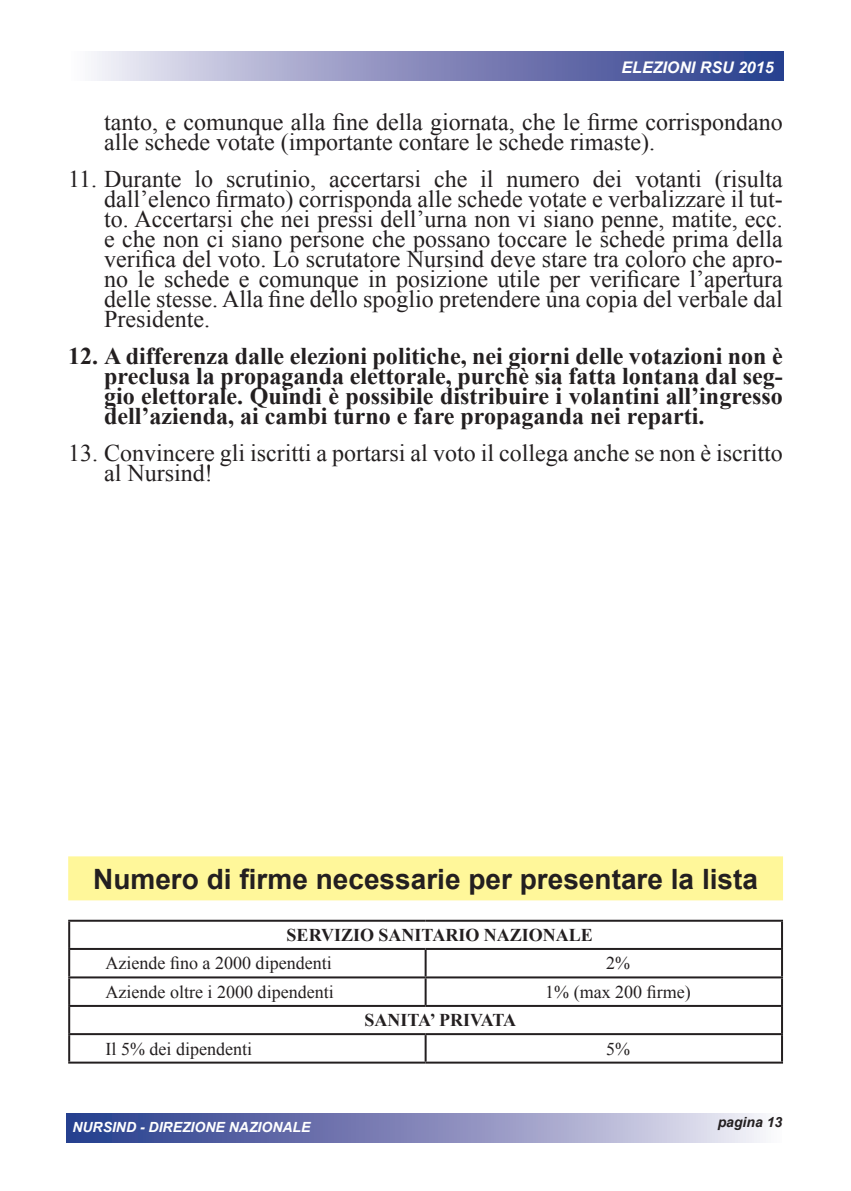
<style>
.page{position:relative;width:851px;height:1191px;background:#fff}
.page>*{position:absolute;margin:0;border:0;box-sizing:border-box;transform-origin:0 0}
.t1{font:700 28px "Arial";color:#231f20}
.t2{font:24px/20px "Times New Roman";color:#231f20}
.t3{font:700 24px/20px "Times New Roman";color:#231f20;text-align:justify}
.t4{font:18px "Times New Roman";color:#231f20}
.t5{font:700 18px "Times New Roman";color:#231f20}
.t6{font:italic 700 16px "Arial";color:#fff}
.t7{font:italic 700 14px "Arial";color:#fff}
.t8{font:italic 700 14px "Arial";color:#231f20}
</style>
<div class="page">
<svg style="left:67px;top:1113px;width:696px;height:29px;background:#858cbc"></svg>
<svg style="left:94px;top:51px;width:688px;height:29px;background:#878dbd"></svg>
<div style="left:68px;top:856px;width:714px;height:44px;background:#fff79a"></div>
<hr style="left:68px;top:919px;width:357px;height:2px;background:#231f20">
<hr style="left:68px;top:921px;width:2px;height:27px;background:#231f20">
<hr style="left:425px;top:919px;width:357px;height:2px;background:#231f20">
<hr style="left:780px;top:921px;width:2px;height:27px;background:#231f20">
<hr style="left:68px;top:948px;width:357px;height:2px;background:#231f20">
<hr style="left:68px;top:950px;width:2px;height:26px;background:#231f20">
<hr style="left:425px;top:948px;width:357px;height:2px;background:#231f20">
<hr style="left:424px;top:950px;width:2px;height:26px;background:#231f20">
<hr style="left:780px;top:950px;width:2px;height:26px;background:#231f20">
<hr style="left:68px;top:976px;width:357px;height:2px;background:#231f20">
<hr style="left:68px;top:978px;width:2px;height:27px;background:#231f20">
<hr style="left:425px;top:976px;width:357px;height:2px;background:#231f20">
<hr style="left:424px;top:978px;width:2px;height:27px;background:#231f20">
<hr style="left:780px;top:978px;width:2px;height:27px;background:#231f20">
<hr style="left:68px;top:1005px;width:357px;height:2px;background:#231f20">
<hr style="left:68px;top:1007px;width:2px;height:26px;background:#231f20">
<hr style="left:425px;top:1005px;width:357px;height:2px;background:#231f20">
<hr style="left:780px;top:1007px;width:2px;height:26px;background:#231f20">
<hr style="left:68px;top:1033px;width:357px;height:2px;background:#231f20">
<hr style="left:68px;top:1035px;width:2px;height:26px;background:#231f20">
<hr style="left:425px;top:1033px;width:357px;height:2px;background:#231f20">
<hr style="left:424px;top:1035px;width:2px;height:26px;background:#231f20">
<hr style="left:780px;top:1035px;width:2px;height:26px;background:#231f20">
<hr style="left:68px;top:1061px;width:357px;height:2px;background:#231f20">
<hr style="left:425px;top:1061px;width:357px;height:2px;background:#231f20">
<p class="t6" style="left:621px;top:57px;width:154px">ELEZIONI RSU 2015</p>
<p class="t2" style="left:104px;top:112px;width:680px">tanto, e comunque alla fine della giornata, che le firme corrispondano alle schede votate (importante contare le schede rimaste).</p>
<p class="t2" style="left:104px;top:169px;width:680px;text-align:justify;text-indent:-36px">11. Durante lo scrutinio, accertarsi che il numero dei votanti (risulta dall’elenco firmato) corrisponda alle schede votate e verbalizzare il tut&shy;to. Accertarsi che nei pressi dell’urna non vi siano penne, matite, ecc. e che non ci siano persone che possano toccare le schede prima della verifica del voto. Lo scrutatore Nursind deve stare tra coloro che apro&shy;no le schede e comunque in posizione utile per verificare l’apertura delle stesse. Alla fine dello spoglio pretendere una copia del verbale dal Presidente.</p>
<p class="t3" style="left:104px;top:345px;width:680px;text-indent:-36px">12. A differenza dalle elezioni politiche, nei giorni delle votazioni non è preclusa la propaganda elettorale, purchè sia fatta lontana dal seg&shy;gio elettorale. Quindi è possibile distribuire i volantini all’ingresso dell’azienda, ai cambi turno e fare propaganda nei reparti.</p>
<p class="t2" style="left:104px;top:443px;width:680px;text-indent:-36px">13. Convincere gli iscritti a portarsi al voto il collega anche se non è iscritto al Nursind!</p>
<p class="t1" style="left:93px;top:860px;width:666px">Numero di firme necessarie per presentare la lista</p>
<p class="t5" style="left:286px;top:922px;width:308px">SERVIZIO SANITARIO NAZIONALE</p>
<p class="t4" style="left:106px;top:951px;width:227px">Aziende fino a 2000 dipendenti</p>
<p class="t4" style="left:606px;top:951px;width:25px">2%</p>
<p class="t4" style="left:106px;top:979px;width:229px">Aziende oltre i 2000 dipendenti</p>
<p class="t4" style="left:545px;top:979px;width:147px">1% (max 200 firme)</p>
<p class="t5" style="left:364px;top:1007px;width:153px">SANITA’ PRIVATA</p>
<p class="t4" style="left:106px;top:1036px;width:148px">Il 5% dei dipendenti</p>
<p class="t4" style="left:606px;top:1036px;width:25px">5%</p>
<p class="t7" style="left:72px;top:1118px;width:239px">NURSIND - DIREZIONE NAZIONALE</p>
<p class="t8" style="left:717px;top:1113px;width:66px">pagina 13</p>
</div>
